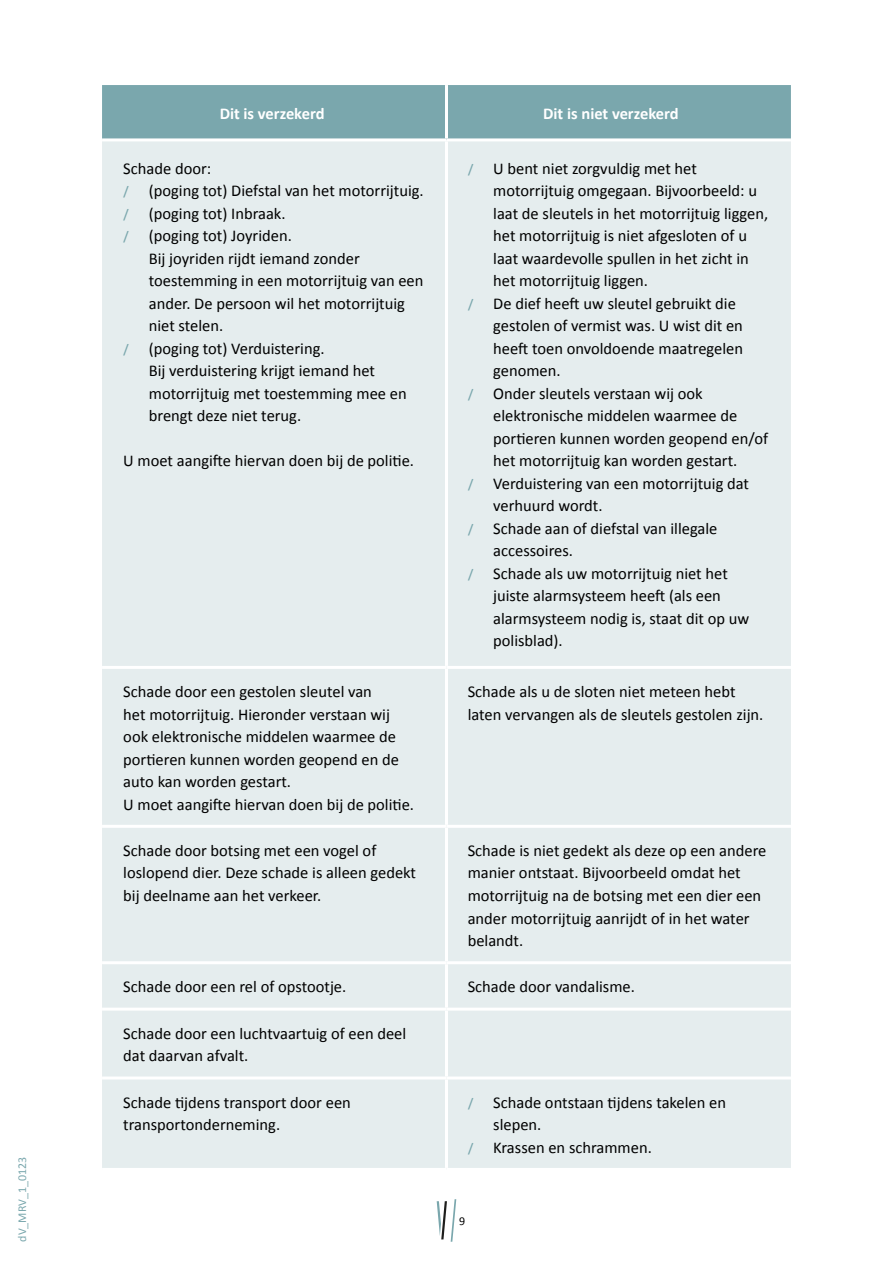
<style>
.page{position:relative;width:893px;height:1263px;background:#fff}
.page>*{position:absolute;margin:0;border:0;box-sizing:border-box;transform-origin:0 0}
.t1{font:16.5px/22.5px "Calibri";color:#000}
.t2{font:700 16.5px "Calibri";color:#fff}
.t3{font:12px "Calibri";color:#7aa7ad}
.t4{font:12px "Calibri";color:#000}
.s1{color:#7aa7ad}
</style>
<div class="page">
<svg style="left:437px;top:1199px;width:19px;height:43px"></svg>
<div style="left:102px;top:85px;width:689px;height:53px;background:#7aa7ad"></div>
<div style="left:102px;top:141px;width:689px;height:1027px;background:#e5edee"></div>
<hr style="left:102px;top:961px;width:344px;height:3px;background:#fff">
<hr style="left:446px;top:961px;width:345px;height:3px;background:#fff">
<hr style="left:445px;top:964px;width:3px;height:44px;background:#fff">
<hr style="left:102px;top:1008px;width:344px;height:3px;background:#fff">
<hr style="left:446px;top:1008px;width:345px;height:3px;background:#fff">
<hr style="left:445px;top:1011px;width:3px;height:65px;background:#fff">
<hr style="left:102px;top:1076px;width:344px;height:3px;background:#fff">
<hr style="left:446px;top:1076px;width:345px;height:3px;background:#fff">
<hr style="left:445px;top:1079px;width:3px;height:89px;background:#fff">
<hr style="left:102px;top:666px;width:344px;height:3px;background:#fff">
<hr style="left:446px;top:666px;width:345px;height:3px;background:#fff">
<hr style="left:102px;top:825px;width:344px;height:3px;background:#fff">
<hr style="left:446px;top:825px;width:345px;height:3px;background:#fff">
<hr style="left:445px;top:141px;width:3px;height:525px;background:#fff">
<hr style="left:445px;top:669px;width:3px;height:156px;background:#fff">
<hr style="left:445px;top:828px;width:3px;height:133px;background:#fff">
<hr style="left:445px;top:85px;width:3px;height:53px;background:#fff">
<p class="t3" style="left:14px;top:1242px;width:86px;rotate:-90deg">dV_MRV_1_0123</p>
<p class="t2" style="left:220px;top:103px;width:106px">Dit is verzekerd</p>
<p class="t2" style="left:543px;top:103px;width:137px">Dit is niet verzekerd</p>
<p class="t1" style="left:123px;top:157px;width:89px">Schade door:</p>
<p class="t1" style="left:123px;top:179px;width:302px"><span class="s1">ͭ</span> (poging tot) Diefstal van het motorrijtuig.</p>
<p class="t1" style="left:123px;top:202px;width:164px"><span class="s1">ͭ</span> (poging tot) Inbraak.</p>
<p class="t1" style="left:123px;top:224px;width:170px"><span class="s1">ͭ</span> (poging tot) Joyriden.</p>
<p class="t1" style="left:149px;top:247px;width:212px">Bij joyriden rijdt iemand zonder</p>
<p class="t1" style="left:149px;top:269px;width:276px">toestemming in een motorrijtuig van een</p>
<p class="t1" style="left:149px;top:292px;width:258px">ander. De persoon wil het motorrijtuig</p>
<p class="t1" style="left:149px;top:314px;width:76px">niet stelen.</p>
<p class="t1" style="left:123px;top:337px;width:203px"><span class="s1">ͭ</span> (poging tot) Verduistering.</p>
<p class="t1" style="left:149px;top:359px;width:228px">Bij verduistering krijgt iemand het</p>
<p class="t1" style="left:149px;top:382px;width:259px">motorrijtuig met toestemming mee en</p>
<p class="t1" style="left:149px;top:404px;width:154px">brengt deze niet terug.</p>
<p class="t1" style="left:123px;top:449px;width:292px">U moet aangifte hiervan doen bij de politie.</p>
<p class="t1" style="left:468px;top:157px;width:231px"><span class="s1">ͭ</span> U bent niet zorgvuldig met het</p>
<p class="t1" style="left:493px;top:179px;width:265px">motorrijtuig omgegaan. Bijvoorbeeld: u</p>
<p class="t1" style="left:493px;top:202px;width:276px">laat de sleutels in het motorrijtuig liggen,</p>
<p class="t1" style="left:493px;top:225px;width:255px">het motorrijtuig is niet afgesloten of u</p>
<p class="t1" style="left:493px;top:247px;width:257px">laat waardevolle spullen in het zicht in</p>
<p class="t1" style="left:493px;top:270px;width:156px">het motorrijtuig liggen.</p>
<p class="t1" style="left:468px;top:292px;width:270px"><span class="s1">ͭ</span> De dief heeft uw sleutel gebruikt die</p>
<p class="t1" style="left:493px;top:315px;width:251px">gestolen of vermist was. U wist dit en</p>
<p class="t1" style="left:493px;top:337px;width:251px">heeft toen onvoldoende maatregelen</p>
<p class="t1" style="left:493px;top:360px;width:69px">genomen.</p>
<p class="t1" style="left:468px;top:382px;width:237px"><span class="s1">ͭ</span> Onder sleutels verstaan wij ook</p>
<p class="t1" style="left:493px;top:405px;width:246px">elektronische middelen waarmee de</p>
<p class="t1" style="left:493px;top:427px;width:276px">portieren kunnen worden geopend en/of</p>
<p class="t1" style="left:493px;top:450px;width:246px">het motorrijtuig kan worden gestart.</p>
<p class="t1" style="left:468px;top:472px;width:283px"><span class="s1">ͭ</span> Verduistering van een motorrijtuig dat</p>
<p class="t1" style="left:493px;top:495px;width:111px">verhuurd wordt.</p>
<p class="t1" style="left:468px;top:517px;width:251px"><span class="s1">ͭ</span> Schade aan of diefstal van illegale</p>
<p class="t1" style="left:493px;top:540px;width:81px">accessoires.</p>
<p class="t1" style="left:468px;top:562px;width:262px"><span class="s1">ͭ</span> Schade als uw motorrijtuig niet het</p>
<p class="t1" style="left:493px;top:585px;width:229px">juiste alarmsysteem heeft (als een</p>
<p class="t1" style="left:493px;top:607px;width:258px">alarmsysteem nodig is, staat dit op uw</p>
<p class="t1" style="left:493px;top:630px;width:71px">polisblad).</p>
<p class="t1" style="left:123px;top:680px;width:292px">Schade door een gestolen sleutel van<br>het motorrijtuig. Hieronder verstaan wij ook elektronische middelen waarmee de portieren kunnen worden geopend en de auto kan worden gestart.<br>U moet aangifte hiervan doen bij de politie.</p>
<p class="t1" style="left:468px;top:680px;width:297px">Schade als u de sloten niet meteen hebt laten vervangen als de sleutels gestolen zijn.</p>
<p class="t1" style="left:123px;top:839px;width:294px">Schade door botsing met een vogel of loslopend dier. Deze schade is alleen gedekt bij deelname aan het verkeer.</p>
<p class="t1" style="left:468px;top:839px;width:300px">Schade is niet gedekt als deze op een andere manier ontstaat. Bijvoorbeeld omdat het motorrijtuig na de botsing met een dier een ander motorrijtuig aanrijdt of in het water belandt.</p>
<p class="t1" style="left:123px;top:976px;width:225px">Schade door een rel of opstootje.</p>
<p class="t1" style="left:468px;top:976px;width:169px">Schade door vandalisme.</p>
<p class="t1" style="left:123px;top:1022px;width:284px">Schade door een luchtvaartuig of een deel dat daarvan afvalt.</p>
<p class="t1" style="left:123px;top:1091px;width:229px">Schade tijdens transport door een transportonderneming.</p>
<p class="t1" style="left:468px;top:1091px;width:260px"><span class="s1">ͭ</span> Schade ontstaan tijdens takelen en</p>
<p class="t1" style="left:493px;top:1113px;width:50px">slepen.</p>
<p class="t1" style="left:468px;top:1136px;width:186px"><span class="s1">ͭ</span> Krassen en schrammen.</p>
<p class="t4" style="left:459px;top:1213px;width:8px">9</p>
</div>
